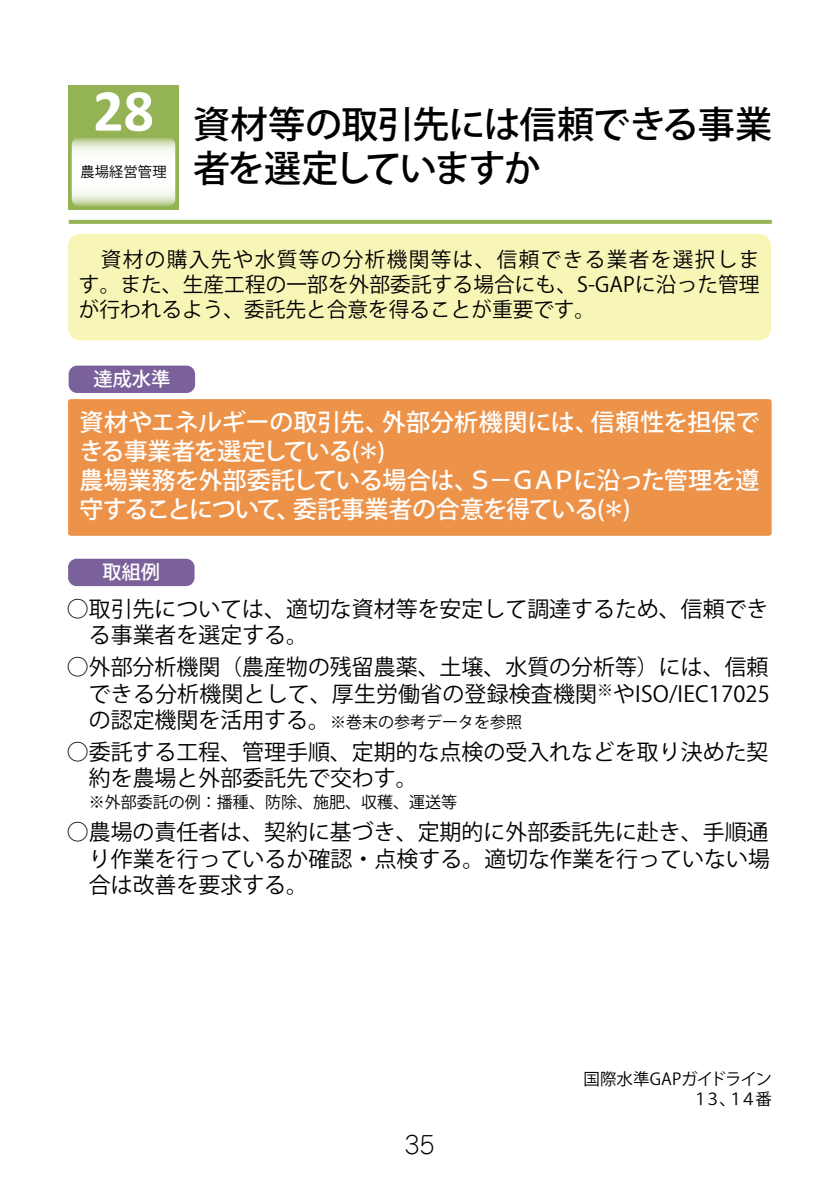
<style>
.page{position:relative;width:840px;height:1191px;background:#fff}
.page>*{position:absolute;margin:0;border:0;box-sizing:border-box;transform-origin:0 0}
.t1{font:700 60px "Calibri";color:#fff}
.t2{font:500 37px/44px "Koz Go Pro";letter-spacing:-.035em;color:#000}
.t3{font:500 24px/28.8px "Koz Go Pro";letter-spacing:-.02em;color:#fff}
.t4{font:300 24px "Jun 101 Pro";color:#000}
.t5{font:22px/26.2px "Koz Go Pro";color:#000}
.t6{font:20.6px/24.8px "Koz Go Pro";color:#000;text-align:justify}
.t7{font:500 19.2px "Koz Go Pro";color:#fff}
.t8{font:16.4px/19.8px "Koz Go Pro";letter-spacing:-.05em;color:#000;text-align:right}
.t9{font:16px "Koz Go Pro";color:#000}
.t10{font:14.2px "Koz Go Pro";letter-spacing:.005em;color:#000}
.s1{font-size:22px}
</style>
<div class="page">
<div style="left:68px;top:399px;width:703px;height:137px;background:#ed9249;border-radius:3px"></div>
<div style="left:68px;top:234px;width:702px;height:106px;background:#f8f6b7;border-radius:12px"></div>
<div style="left:68px;top:559px;width:126px;height:27px;background:#7b619b;border-radius:9px"></div>
<div style="left:69px;top:365px;width:126px;height:28px;background:#7b619b;border-radius:9px"></div>
<div style="left:68px;top:85px;width:111px;height:125px;background:#94b355"></div>
<svg style="left:72px;top:138px;width:103px;height:68px;background:#eef3e5"></svg>
<svg style="left:69px;top:220px;width:702px;height:4px;background:#97b55a"></svg>
<h1 class="t1" style="left:93px;top:68px;width:62px">28</h1>
<p class="t10" style="left:80px;top:163px;width:88px">農場経営管理</p>
<h2 class="t2" style="left:193px;top:104px;width:580px">資材等の取引先には信頼できる事業者を選定していますか</h2>
<p class="t6" style="left:79px;top:248px;width:681px">　資材の購入先や水質等の分析機関等は、信頼できる業者を選択します。また、生産工程の一部を外部委託する場合にも、S-GAPに沿った管理が行われるよう、委託先と合意を得ることが重要です。</p>
<p class="t7" style="left:93px;top:367px;width:78px">達成水準</p>
<p class="t3" style="left:80px;top:409px;width:681px">資材やエネルギーの取引先、外部分析機関には、信頼性を担保できる事業者を選定している(＊)<br>農場業務を外部委託している場合は、Ｓ－ＧＡＰに沿った管理を遵守することについて、委託事業者の合意を得ている(＊)</p>
<p class="t7" style="left:102px;top:560px;width:59px">取組例</p>
<p class="t5" style="left:89px;top:596px;width:680px;text-indent:-22px">○取引先については、適切な資材等を安定して調達するため、信頼できる事業者を選定する。</p>
<p class="t5" style="left:67px;top:655px;width:704px;text-align:right">○外部分析機関（農産物の残留農薬、土壌、水質の分析等）には、信頼できる分析機関として、厚生労働省の登録検査機関<sup>※</sup>やISO/IEC17025</p>
<p class="t9" style="left:89px;top:712px;width:434px"><span class="s1">の認定機関を活用する。</span>※巻末の参考データを参照</p>
<p class="t5" style="left:89px;top:739px;width:680px;text-indent:-22px">○委託する工程、管理手順、定期的な点検の受入れなどを取り決めた契約を農場と外部委託先で交わす。</p>
<p class="t9" style="left:89px;top:792px;width:369px">※外部委託の例：播種、防除、施肥、収穫、運送等</p>
<p class="t5" style="left:89px;top:819px;width:682px;text-align:justify;text-indent:-22px">○農場の責任者は、契約に基づき、定期的に外部委託先に赴き、手順通り作業を行っているか確認・点検する。適切な作業を行っていない場合は改善を要求する。</p>
<p class="t4" style="left:404px;top:1125px;width:32px">35</p>
<p class="t8" style="left:583px;top:1069px;width:190px">国際水準GAPガイドライン<br>１３、１４番</p>
</div>
